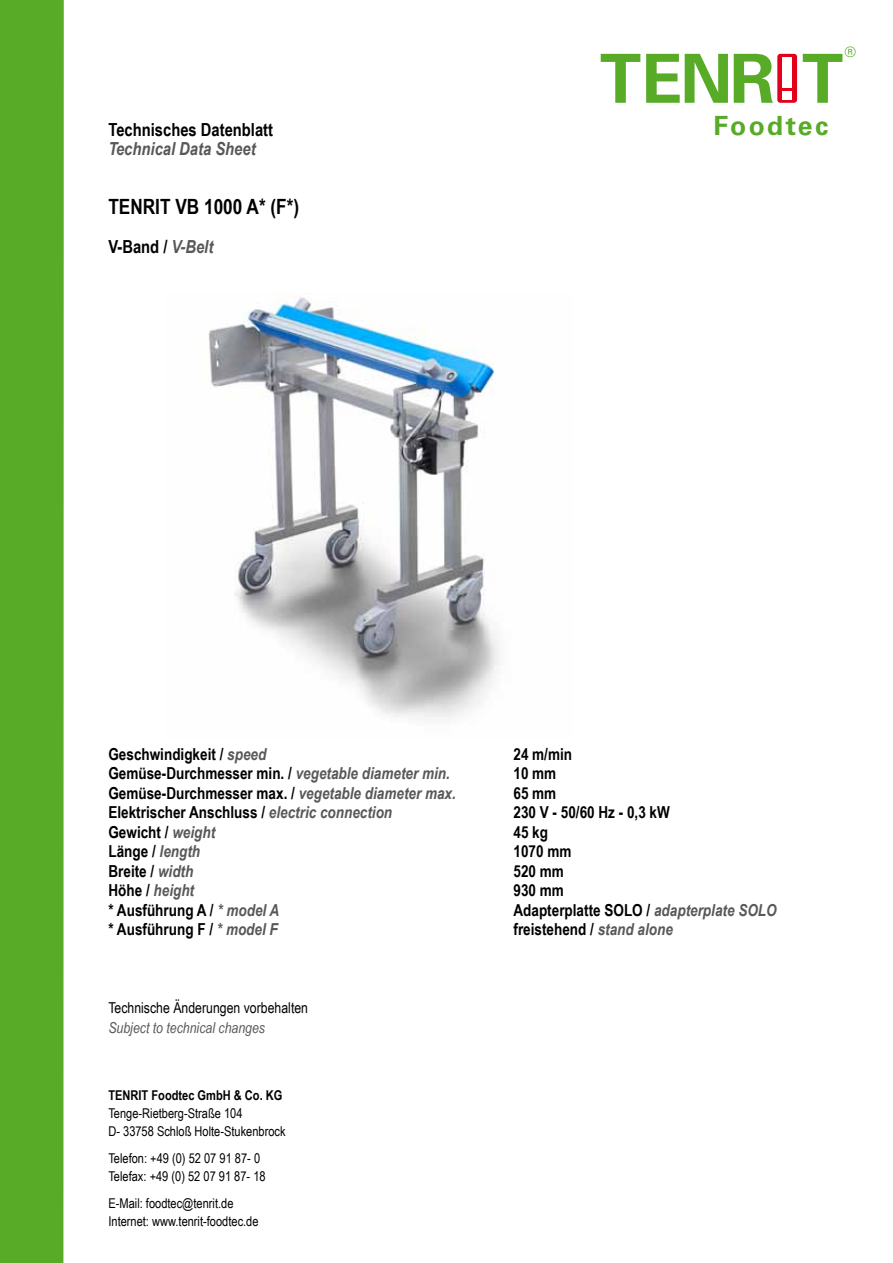
<style>
.page{position:relative;width:893px;height:1263px;background:#fff}
.page>*{position:absolute;margin:0;border:0;box-sizing:border-box;transform-origin:0 0}
.t1{font:700 67.65px "Univers LT";color:#57ab27}
.t2{font:700 26.55px "Univers LT";letter-spacing:.09em;color:#57ab27}
.t3{font:700 21px "Arial Narrow";color:#000}
.t4{font:700 18px "Arial Narrow";color:#000}
.t5{font:italic 700 18px "Arial Narrow";color:#58585a}
.t6{font:700 16.5px "Arial Narrow";color:#000}
.t7{font:italic 700 16.5px "Arial Narrow";color:#58585a}
.t8{font:15px "Arial Narrow";color:#000}
.t9{font:italic 15px "Arial Narrow";color:#58585a}
.t10{font:14.25px "Univers LT";color:#57ab27}
.t11{font:13.5px/18px "Arial Narrow";color:#000}
.t12{font:700 13.5px "Arial Narrow";color:#000}
.s1{font-style:italic;color:#58585a}
.s2{font-style:normal;color:#000}
</style>
<div class="page">
<div style="left:0;top:0;width:64px;height:1263px;background:#57ab27"></div>
<img style="left:208px;top:293px;width:291px;height:425px">
<div style="left:777px;top:54px;width:20px;height:49px;background:#e2001a;border-radius:3px"></div>
<div style="left:782px;top:91px;width:10px;height:8px;background:#fff"></div>
<div style="left:782px;top:58px;width:10px;height:30px;background:#fff"></div>
<p class="t4" style="left:108px;top:116px;width:166px">Technisches Datenblatt</p>
<p class="t5" style="left:108px;top:135px;width:149px">Technical Data Sheet</p>
<p class="t3" style="left:108px;top:191px;width:192px">TENRIT VB 1000 A* (F*)</p>
<p class="t4" style="left:108px;top:233px;width:106px">V-Band / <span class="s1">V-Belt</span></p>
<p class="t10" style="left:844px;top:43px;width:13px">®</p>
<h1 class="t1" style="left:600px;top:39px;width:245px">TENR T</h1>
<h2 class="t2" style="left:713px;top:110px;width:116px">Foodtec</h2>
<p class="t6" style="left:108px;top:742px;width:159px">Geschwindigkeit / <span class="s1">speed</span></p>
<p class="t6" style="left:513px;top:742px;width:60px">24 m/min</p>
<p class="t6" style="left:108px;top:761px;width:343px">Gemüse-Durchmesser min. / <span class="s1">vegetable diameter min.</span></p>
<p class="t6" style="left:513px;top:761px;width:44px">10 mm</p>
<p class="t6" style="left:108px;top:781px;width:349px">Gemüse-Durchmesser max. / <span class="s1">vegetable diameter max.</span></p>
<p class="t6" style="left:513px;top:781px;width:44px">65 mm</p>
<p class="t6" style="left:108px;top:800px;width:285px">Elektrischer Anschluss / <span class="s1">electric connection</span></p>
<p class="t6" style="left:513px;top:800px;width:158px">230 V - 50/60 Hz - 0,3 kW</p>
<p class="t6" style="left:108px;top:820px;width:108px">Gewicht / <span class="s1">weight</span></p>
<p class="t6" style="left:513px;top:820px;width:36px">45 kg</p>
<p class="t6" style="left:108px;top:839px;width:93px">Länge / <span class="s1">length</span></p>
<p class="t6" style="left:513px;top:839px;width:59px">1070 mm</p>
<p class="t6" style="left:108px;top:859px;width:86px">Breite / <span class="s1">width</span></p>
<p class="t6" style="left:513px;top:859px;width:52px">520 mm</p>
<p class="t7" style="left:108px;top:878px;width:87px"><span class="s2">Höhe /</span> height</p>
<p class="t6" style="left:513px;top:878px;width:52px">930 mm</p>
<p class="t6" style="left:108px;top:898px;width:172px">* Ausführung A / <span class="s1">* model A</span></p>
<p class="t6" style="left:513px;top:898px;width:265px">Adapterplatte SOLO / <span class="s1">adapterplate SOLO</span></p>
<p class="t6" style="left:108px;top:917px;width:171px">* Ausführung F / <span class="s1">* model F</span></p>
<p class="t6" style="left:513px;top:917px;width:161px">freistehend / <span class="s1">stand alone</span></p>
<p class="t8" style="left:108px;top:997px;width:201px">Technische Änderungen vorbehalten</p>
<p class="t9" style="left:108px;top:1017px;width:158px">Subject to technical changes</p>
<p class="t12" style="left:108px;top:1085px;width:176px">TENRIT Foodtec GmbH &amp; Co. KG</p>
<p class="t11" style="left:108px;top:1104px;width:179px">Tenge-Rietberg-Straße 104<br>D- 33758 Schloß Holte-Stukenbrock</p>
<p class="t11" style="left:108px;top:1149px;width:159px">Telefon: +49 (0) 52 07 91 87- 0<br>Telefax: +49 (0) 52 07 91 87- 18</p>
<p class="t11" style="left:108px;top:1194px;width:152px">E-Mail: foodtec@tenrit.de<br>Internet: www.tenrit-foodtec.de</p>
</div>
